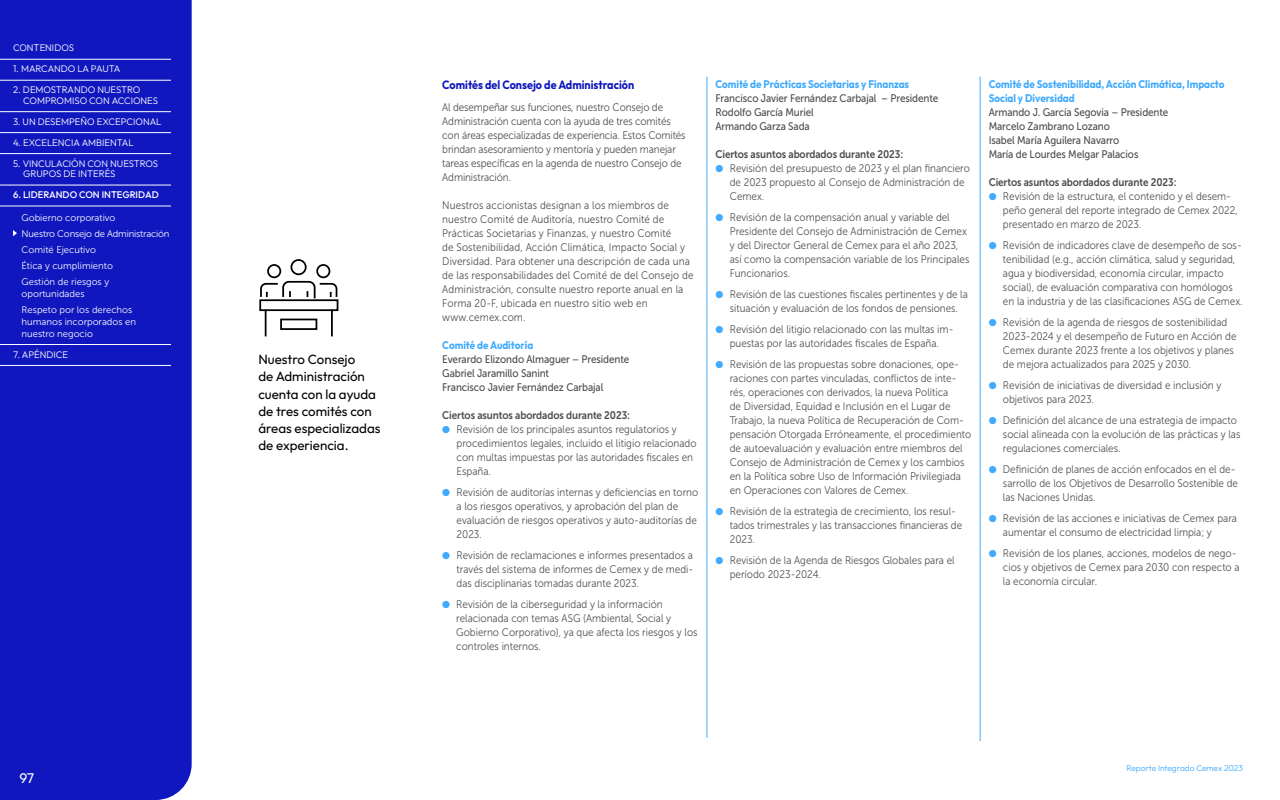
<style>
.page{position:relative;width:1280px;height:800px;background:#fff}
.page>*{position:absolute;margin:0;border:0;box-sizing:border-box;transform-origin:0 0}
.t1{font:14px "Outfit";color:#fff}
.t2{font:13.3px/17.2px "Outfit";color:#000}
.Subheading_1{font:700 12px "Outfit";color:#1017be;scale:.9 1}
.bullet_azul{font:11px/14px "Museo Sans 300";color:#505050;scale:.9 1}
.Texto_corrido{font:11px/14px "Museo Sans 300";letter-spacing:.01em;color:#4d4d4d;scale:.9 1}
.Texto_corrido-2{font:11px/14px "Museo Sans 500";letter-spacing:-.01em;color:#4d4d4d;scale:.9 1}
.Texto_corrido-3{font:11px/14px "Museo Sans 300";letter-spacing:-.01em;color:#4d4d4d;scale:.9 1}
.Texto_corrido-4{font:11px/14px "Museo Sans 300";color:#505050;scale:.9 1}
.Subheading_2{font:700 11px/14px "Outfit";color:#40aafd;scale:.9 1}
.Subheading_3{font:11px "Museo Sans 700";letter-spacing:-.01em;color:#4d4d4d;scale:.9 1}
.t3{font:9.5px/16px "Museo Sans 300";color:#fff}
.t4{font:300 9.5px/10.5px "Outfit";color:#fff}
.t5{font:500 9.5px "Outfit";color:#fff}
.t6{font:300 8.4px "Outfit";color:#40aafd}
.s1{color:#40aafd}
</style>
<div class="page">
<div style="left:0;top:0;width:192px;height:800px;background:#1017be"></div>
<hr style="left:0;top:59px;width:171px;height:1px;background:#fff">
<hr style="left:0;top:80px;width:171px;height:1px;background:#fff">
<hr style="left:0;top:111px;width:171px;height:1px;background:#fff">
<hr style="left:0;top:132px;width:171px;height:1px;background:#fff">
<hr style="left:0;top:153px;width:171px;height:1px;background:#fff">
<hr style="left:0;top:185px;width:171px;height:1px;background:#fff">
<hr style="left:0;top:206px;width:171px;height:1px;background:#fff">
<hr style="left:0;top:344px;width:171px;height:1px;background:#fff">
<hr style="left:0;top:365px;width:171px;height:1px;background:#fff">
<hr style="left:707px;top:77px;width:1px;height:661px;background:#40aafd">
<hr style="left:980px;top:77px;width:1px;height:664px;background:#40aafd">
<svg style="left:259px;top:259px;width:80px;height:78px"></svg>
<svg style="left:13px;top:230px;width:4px;height:6px"></svg>
<p class="t4" style="left:13px;top:43px;width:63px">CONTENIDOS</p>
<p class="t4" style="left:13px;top:64px;width:109px">1. MARCANDO LA PAUTA</p>
<p class="t4" style="left:23px;top:85px;width:136px;text-indent:-10px">2. DEMOSTRANDO NUESTRO<br>COMPROMISO CON ACCIONES</p>
<p class="t4" style="left:13px;top:116px;width:150px">3. UN DESEMPEÑO EXCEPCIONAL</p>
<p class="t4" style="left:13px;top:137px;width:122px">4. EXCELENCIA AMBIENTAL</p>
<p class="t4" style="left:23px;top:158px;width:136px;text-indent:-10px">5. VINCULACIÓN CON NUESTROS<br>GRUPOS DE INTERÉS</p>
<p class="t5" style="left:13px;top:189px;width:147px">6. LIDERANDO CON INTEGRIDAD</p>
<p class="t3" style="left:22px;top:209px;width:149px">Gobierno corporativo<br>Nuestro Consejo de Administración<br>Comité Ejecutivo<br>Ética y cumplimiento<br>Gestión de riesgos y</p>
<p class="t3" style="left:22px;top:285px;width:112px">oportunidades<br>Respeto por los derechos</p>
<p class="t3" style="left:22px;top:315px;width:116px;line-height:12px">humanos incorporados en nuestro negocio</p>
<p class="t4" style="left:13px;top:349px;width:57px">7. APÉNDICE</p>
<p class="t1" style="left:20px;top:769px;width:16px">97</p>
<p class="t2" style="left:258px;top:351px;width:124px">Nuestro Consejo<br>de Administración cuenta con la ayuda de tres comités con áreas especializadas de experiencia.</p>
<p class="Subheading_1" style="left:442px;top:76px;width:215px">Comités del Consejo de Administración</p>
<p class="Texto_corrido-3" style="left:442px;top:100px;width:272px">Al desempeñar sus funciones, nuestro Consejo de Administración cuenta con la ayuda de tres comités con áreas especializadas de experiencia. Estos Comités brindan asesoramiento y mentoría y pueden manejar tareas específicas en la agenda de nuestro Consejo de Administración.</p>
<p class="Texto_corrido" style="left:442px;top:198px;width:281px">Nuestros accionistas designan a los miembros de nuestro Comité de Auditoría, nuestro Comité de Prácticas Societarias y Finanzas, y nuestro Comité<br>de Sostenibilidad, Acción Climática, Impacto Social y Diversidad. Para obtener una descripción de cada una de las responsabilidades del Comité de del Consejo de Administración, consulte nuestro reporte anual en la Forma 20-F, ubicada en nuestro sitio web en www.cemex.com.</p>
<p class="Subheading_2" style="left:442px;top:338px;width:103px">Comité de Auditoría</p>
<p class="Texto_corrido-2" style="left:442px;top:352px;width:209px">Everardo Elizondo Almaguer – Presidente<br>Gabriel Jaramillo Sanint<br>Francisco Javier Fernández Carbajal</p>
<p class="Subheading_3" style="left:442px;top:409px;width:210px">Ciertos asuntos abordados durante 2023:</p>
<p class="bullet_azul" style="left:457px;top:422px;width:268px;text-indent:-14px"><span class="s1">●</span> Revisión de los principales asuntos regulatorios y procedimientos legales, incluido el litigio relacionado con multas impuestas por las autoridades fiscales en España.</p>
<p class="bullet_azul" style="left:457px;top:485px;width:270px;text-indent:-14px"><span class="s1">●</span> Revisión de auditorías internas y deficiencias en torno a los riesgos operativos, y aprobación del plan de evaluación de riesgos operativos y auto-auditorías de 2023.</p>
<p class="bullet_azul" style="left:457px;top:548px;width:265px;text-align:justify;text-indent:-14px"><span class="s1">●</span> Revisión de reclamaciones e informes presentados a través del sistema de informes de Cemex y de medi&shy;das disciplinarias tomadas durante 2023.</p>
<p class="Texto_corrido-4" style="left:456px;top:597px;width:270px;text-indent:-14px"><span class="s1">●</span> Revisión de la ciberseguridad y la información relacionada con temas ASG (Ambiental, Social y Gobierno Corporativo), ya que afecta los riesgos y los controles internos.</p>
<p class="Subheading_2" style="left:716px;top:77px;width:217px">Comité de Prácticas Societarias y Finanzas</p>
<p class="Texto_corrido-2" style="left:716px;top:91px;width:249px">Francisco Javier Fernández Carbajal – Presidente<br>Rodolfo García Muriel<br>Armando Garza Sada</p>
<p class="Subheading_3" style="left:716px;top:148px;width:210px">Ciertos asuntos abordados durante 2023:</p>
<p class="bullet_azul" style="left:730px;top:161px;width:268px;text-indent:-14px"><span class="s1">●</span> Revisión del presupuesto de 2023 y el plan financiero de 2023 propuesto al Consejo de Administración de<br>Cemex.</p>
<p class="bullet_azul" style="left:730px;top:210px;width:268px;text-indent:-14px"><span class="s1">●</span> Revisión de la compensación anual y variable del Presidente del Consejo de Administración de Cemex y del Director General de Cemex para el año 2023, así como la compensación variable de los Principales Funcionarios.</p>
<p class="bullet_azul" style="left:716px;top:287px;width:282px;text-align:center"><span class="s1">●</span> Revisión de las cuestiones fiscales pertinentes y de la situación y evaluación de los fondos de pensiones.</p>
<p class="bullet_azul" style="left:716px;top:322px;width:266px;text-align:center"><span class="s1">●</span> Revisión del litigio relacionado con las multas im&shy;puestas por las autoridades fiscales de España.</p>
<p class="bullet_azul" style="left:730px;top:357px;width:270px;text-indent:-14px"><span class="s1">●</span> Revisión de las propuestas sobre donaciones, ope&shy;raciones con partes vinculadas, conflictos de inte&shy;rés, operaciones con derivados, la nueva Política<br>de Diversidad, Equidad e Inclusión en el Lugar de Trabajo, la nueva Política de Recuperación de Com&shy;pensación Otorgada Erróneamente, el procedimiento de autoevaluación y evaluación entre miembros del Consejo de Administración de Cemex y los cambios en la Política sobre Uso de Información Privilegiada en Operaciones con Valores de Cemex.</p>
<p class="bullet_azul" style="left:730px;top:504px;width:260px;text-indent:-14px"><span class="s1">●</span> Revisión de la estrategia de crecimiento, los resul&shy;tados trimestrales y las transacciones financieras de<br>2023.</p>
<p class="bullet_azul" style="left:730px;top:553px;width:251px;text-indent:-14px"><span class="s1">●</span> Revisión de la Agenda de Riesgos Globales para el período 2023-2024.</p>
<p class="Subheading_2" style="left:989px;top:77px;width:264px">Comité de Sostenibilidad, Acción Climática, Impacto<br>Social y Diversidad</p>
<p class="Texto_corrido-2" style="left:989px;top:105px;width:201px">Armando J. García Segovia – Presidente<br>Marcelo Zambrano Lozano<br>Isabel María Aguilera Navarro<br>María de Lourdes Melgar Palacios</p>
<p class="Subheading_3" style="left:989px;top:176px;width:210px">Ciertos asuntos abordados durante 2023:</p>
<p class="bullet_azul" style="left:1003px;top:189px;width:262px;text-indent:-14px"><span class="s1">●</span> Revisión de la estructura, el contenido y el desem&shy;peño general del reporte integrado de Cemex 2022, presentado en marzo de 2023.</p>
<p class="bullet_azul" style="left:1003px;top:238px;width:268px;text-indent:-14px"><span class="s1">●</span> Revisión de indicadores clave de desempeño de sos&shy;tenibilidad (e.g., acción climática, salud y seguridad, agua y biodiversidad, economía circular, impacto social), de evaluación comparativa con homólogos en la industria y de las clasificaciones ASG de Cemex.</p>
<p class="bullet_azul" style="left:1003px;top:315px;width:261px;text-indent:-14px"><span class="s1">●</span> Revisión de la agenda de riesgos de sostenibilidad 2023-2024 y el desempeño de Futuro en Acción de Cemex durante 2023 frente a los objetivos y planes de mejora actualizados para 2025 y 2030.</p>
<p class="bullet_azul" style="left:1003px;top:378px;width:244px;text-indent:-14px"><span class="s1">●</span> Revisión de iniciativas de diversidad e inclusión y objetivos para 2023.</p>
<p class="bullet_azul" style="left:1003px;top:413px;width:265px;text-indent:-14px"><span class="s1">●</span> Definición del alcance de una estrategia de impacto social alineada con la evolución de las prácticas y las regulaciones comerciales.</p>
<p class="bullet_azul" style="left:1003px;top:462px;width:263px;text-indent:-14px"><span class="s1">●</span> Definición de planes de acción enfocados en el de&shy;sarrollo de los Objetivos de Desarrollo Sostenible de las Naciones Unidas.</p>
<p class="bullet_azul" style="left:1003px;top:511px;width:262px;text-indent:-14px"><span class="s1">●</span> Revisión de las acciones e iniciativas de Cemex para aumentar el consumo de electricidad limpia; y</p>
<p class="bullet_azul" style="left:1003px;top:546px;width:264px;text-indent:-14px"><span class="s1">●</span> Revisión de los planes, acciones, modelos de nego&shy;cios y objetivos de Cemex para 2030 con respecto a la economía circular.</p>
<p class="t6" style="left:1126px;top:762px;width:118px">Reporte Integrado Cemex 2023</p>
</div>
